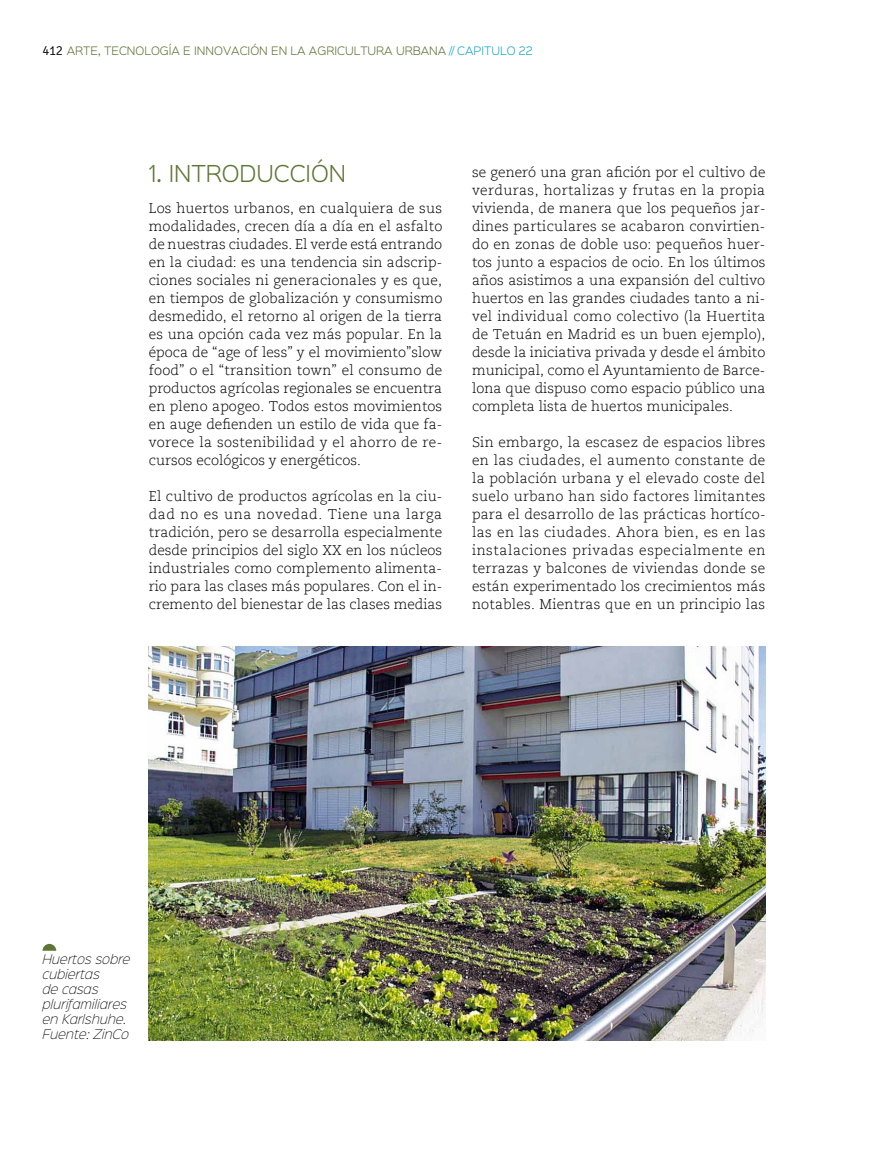
<style>
.page{position:relative;width:893px;height:1149px;background:#fff}
.page>*{position:absolute;margin:0;border:0;box-sizing:border-box;transform-origin:0 0}
.t1{font:300 21px "Sinkin Sans 300";color:#5e7535}
.t2{font:300 13.95px/18px "Caecilia LT Std";color:#000;text-align:justify}
.t3{font:italic 12px/15px "Sinkin Sans 200 X Light";color:#000}
.t4{font:300 10.5px "Sinkin Sans 300";color:#5e7535}
.t5{font:300 10.5px "Sinkin Sans 300";color:#14a8c1}
.s1{font-family:"Signika";font-size:13.5px;color:#000}
</style>
<div class="page">
<img style="left:149px;top:646px;width:616px;height:394px">
<svg style="left:43px;top:943px;width:13px;height:7px"></svg>
<p class="t4" style="left:43px;top:42px;width:33px"><span class="s1">412</span> ARTE</p>
<p class="t4" style="left:98px;top:42px;width:38px">, TECNOLOGÍA</p>
<p class="t4" style="left:183px;top:42px;width:20px">E INNOVA</p>
<p class="t4" style="left:240px;top:42px;width:16px">CIÓN</p>
<p class="t4" style="left:271px;top:42px;width:46px">ENLAAGRI</p>
<p class="t4" style="left:337px;top:42px;width:17px">CULTURA</p>
<p class="t4" style="left:396px;top:42px;width:35px">URBANA</p>
<p class="t5" style="left:449px;top:42px;width:40px">// CAPITULO</p>
<p class="t5" style="left:519px;top:42px;width:15px">22</p>
<h1 class="t1" style="left:149px;top:156px;width:36px">1. INTRODU</h1>
<h1 class="t1" style="left:274px;top:156px;width:45px">CCIÓN</h1>
<p class="t2" style="left:149px;top:200px;width:295px">Los huertos urbanos, en cualquiera de sus modalidades, crecen día a día en el asfalto de nuestras ciudades. El verde está entrando en la ciudad: es una tendencia sin adscrip&shy;ciones sociales ni generacionales y es que, en tiempos de globalización y consumismo desmedido, el retorno al origen de la tierra es una opción cada vez más popular. En la época de “age of less” y el movimiento”slow food” o el “transition town” el consumo de productos agrícolas regionales se encuentra en pleno apogeo. Todos estos movimientos en auge defienden un estilo de vida que fa&shy;vorece la sostenibilidad y el ahorro de re&shy;cursos ecológicos y energéticos.</p>
<p class="t2" style="left:149px;top:487px;width:295px">El cultivo de productos agrícolas en la ciu&shy;dad no es una novedad. Tiene una larga tradición, pero se desarrolla especialmente desde principios del siglo XX en los núcleos industriales como complemento alimenta&shy;rio para las clases más populares. Con el in&shy;cremento del bienestar de las clases medias</p>
<p class="t2" style="left:472px;top:163px;width:295px">se generó una gran afición por el cultivo de verduras, hortalizas y frutas en la propia vivienda, de manera que los pequeños jar&shy;dines particulares se acabaron convirtien&shy;do en zonas de doble uso: pequeños huer&shy;tos junto a espacios de ocio. En los últimos años asistimos a una expansión del cultivo huertos en las grandes ciudades tanto a ni&shy;vel individual como colectivo (la Huertita de Tetuán en Madrid es un buen ejemplo), desde la iniciativa privada y desde el ámbito municipal, como el Ayuntamiento de Barce&shy;lona que dispuso como espacio público una completa lista de huertos municipales.</p>
<p class="t2" style="left:472px;top:433px;width:295px">Sin embargo, la escasez de espacios libres en las ciudades, el aumento constante de la población urbana y el elevado coste del suelo urbano han sido factores limitantes para el desarrollo de las prácticas hortíco&shy;las en las ciudades. Ahora bien, es en las instalaciones privadas especialmente en terrazas y balcones de viviendas donde se están experimentado los crecimientos más notables. Mientras que en un principio las</p>
<p class="t3" style="left:43px;top:950px;width:89px">Huertos sobre cubiertas<br>de casas plurifamiliares en Karlshuhe.<br>Fuente: ZinCo</p>
</div>
